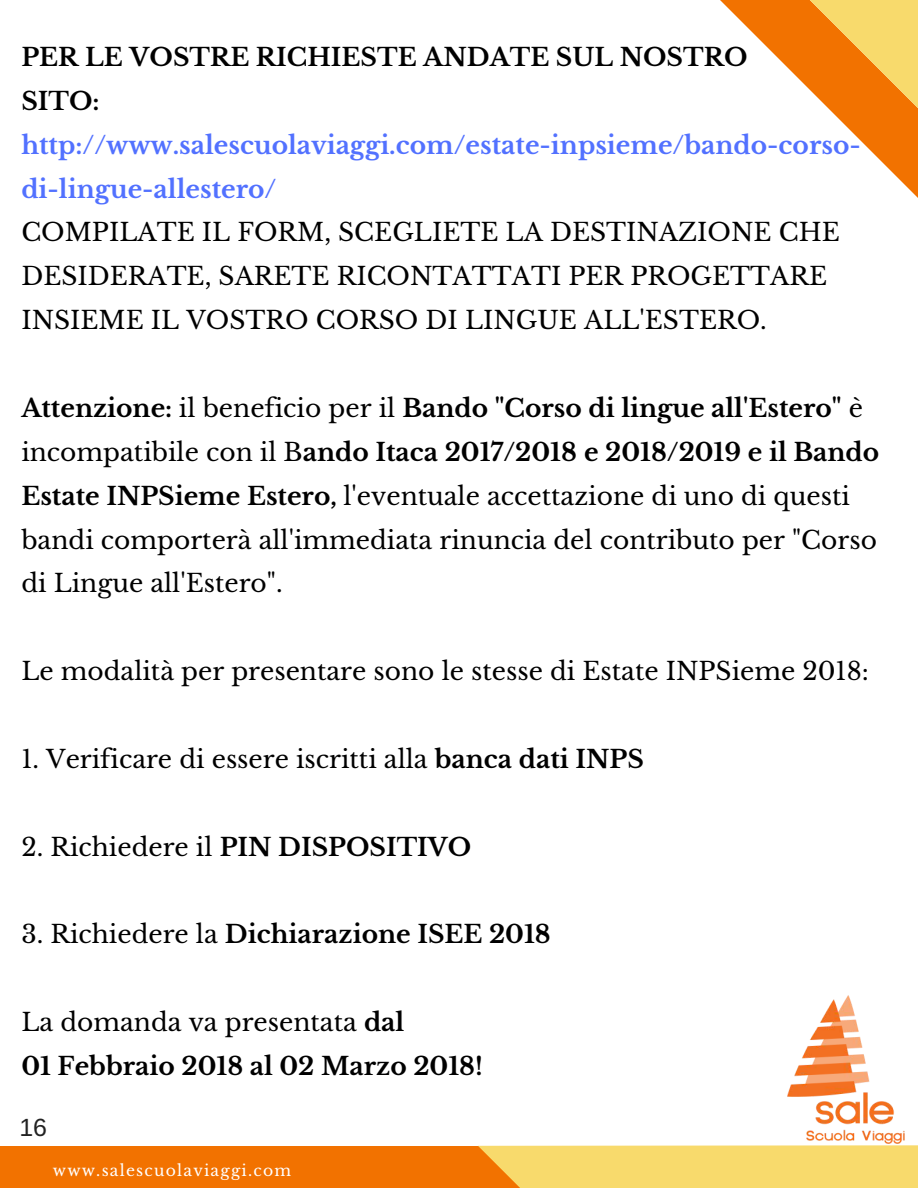
<style>
.page{position:relative;width:918px;height:1188px;background:#fff}
.page>*{position:absolute;margin:0;border:0;box-sizing:border-box;transform-origin:0 0}
.t1{font:24.9px/43.8px "Libre Baskerville";color:#000}
.t2{font:700 24.9px/43.8px "Libre Baskerville";color:#000}
.t3{font:700 24.9px/43.8px "Libre Baskerville";color:#5271ff}
.t4{font:24.9px "Arimo";color:#222}
.t5{font:15.6px "Libre Baskerville";letter-spacing:.08em;color:#fff}
.s1{font-weight:700}
.s2{font-weight:400}
</style>
<div class="page">
<div style="left:0;top:1146px;width:728px;height:42px;background:#f27200"></div>
<svg style="left:478px;top:1145px;width:440px;height:43px;background:#f7d568"></svg>
<svg style="left:720px;top:0;width:198px;height:182px"></svg>
<img style="left:787px;top:995px;width:118px;height:149px">
<p class="t2" style="left:21px;top:35px;width:728px">PER LE VOSTRE RICHIESTE ANDATE SUL NOSTRO<br>SITO:</p>
<p class="t3" style="left:21px;top:123px;width:841px">http://www.salescuolaviaggi.com/estate-inpsieme/bando-corso&shy;di-lingue-allestero/</p>
<p class="t1" style="left:21px;top:211px;width:820px">COMPILATE IL FORM, SCEGLIETE LA DESTINAZIONE CHE<br>DESIDERATE, SARETE RICONTATTATI PER PROGETTARE<br>INSIEME IL VOSTRO CORSO DI LINGUE ALL'ESTERO.</p>
<p class="t1" style="left:21px;top:386px;width:859px"><span class="s1">Attenzione:</span> il beneficio per il <span class="s1">Bando "Corso di lingue all'Estero"</span> è incompatibile con il B<span class="s1">ando Itaca 2017/2018 e 2018/2019 e il Bando Estate INPSieme Estero,</span> l'eventuale accettazione di uno di questi bandi comporterà all'immediata rinuncia del contributo per "Corso di Lingue all'Estero".</p>
<p class="t1" style="left:21px;top:650px;width:849px">Le modalità per presentare sono le stesse di Estate INPSieme 2018:</p>
<p class="t1" style="left:21px;top:737px;width:624px">1. Verificare di essere iscritti alla <span class="s1">banca dati INPS</span></p>
<p class="t1" style="left:21px;top:825px;width:452px">2. Richiedere il <span class="s1">PIN DISPOSITIVO</span></p>
<p class="t2" style="left:21px;top:913px;width:531px"><span class="s2">3. Richiedere la</span> Dichiarazione ISEE 2018</p>
<p class="t2" style="left:21px;top:1001px;width:463px"><span class="s2">La domanda va presentata</span> dal<br>01 Febbraio 2018 al 02 Marzo 2018!</p>
<p class="t4" style="left:19px;top:1114px;width:29px">16</p>
<p class="t5" style="left:53px;top:1160px;width:240px">www.salescuolaviaggi.com</p>
</div>
